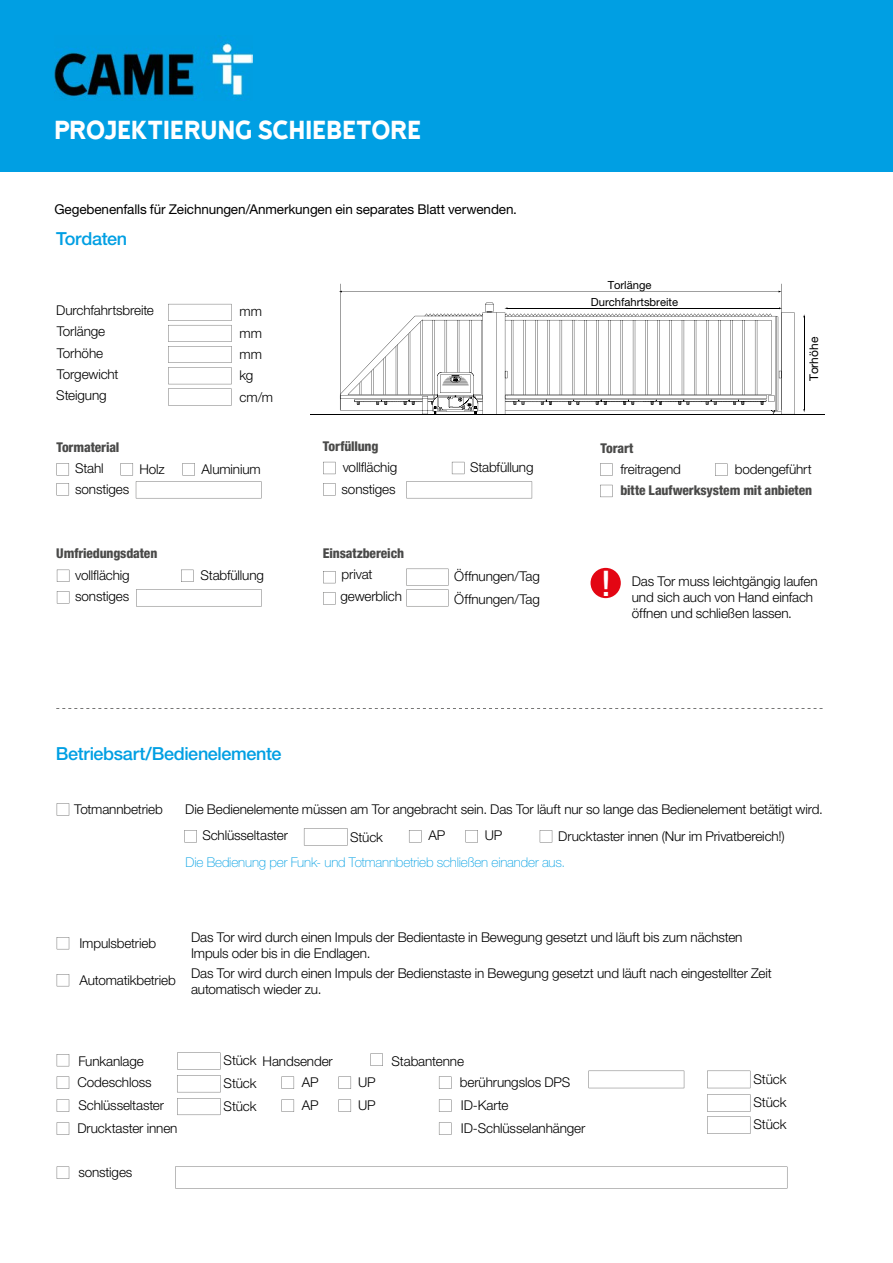
<style>
.page{position:relative;width:893px;height:1263px;background:#fff}
.page>*{position:absolute;margin:0;border:0;box-sizing:border-box;transform-origin:0 0}
.t1{font:500 condensed 35.4px "Helvetica Neue LT Pro";color:#fff}
.t2{font:30px "Came Type";letter-spacing:-.02em;color:#fff}
.t3{font:500 18px "Helvetica Neue LT Pro";letter-spacing:-.02em;color:#009fe3}
.t4{font:300 13.5px/23px "Helvetica Neue LT Pro";letter-spacing:-.01em;color:#000}
.t5{font:800 condensed 13.5px "Helvetica Neue LT Pro";letter-spacing:-.01em;color:#4a4a49}
.t6{font:13.5px "Helvetica Neue LT Pro";letter-spacing:-.01em;color:#000}
.t7{font:100 13.5px "Helvetica Neue LT Pro";letter-spacing:-.01em;color:#009fe3}
.t8{font:12px "Helvetica Neue LT Pro";color:#000}
.t9{font:11.25px/16.6px "Helvetica Neue LT Pro";color:#000}
</style>
<div class="page">
<div style="left:0;top:0;width:893px;height:171px;background:#009fe3"></div>
<hr style="left:310px;top:414px;width:515px;height:1px;background:#000">
<svg style="left:766px;top:312px;width:29px;height:102px"></svg>
<hr style="left:507px;top:308px;width:273px;height:1px;background:#000">
<svg style="left:340px;top:302px;width:426px;height:112px"></svg>
<hr style="left:804px;top:317px;width:1px;height:93px;background:#000">
<hr style="left:340px;top:284px;width:1px;height:126px;background:#000">
<hr style="left:782px;top:284px;width:1px;height:126px;background:#000">
<hr style="left:341px;top:291px;width:438px;height:1px;background:#000">
<img style="left:54px;top:43px;width:199px;height:57px">
<svg style="left:56px;top:708px;width:766px;height:1px"></svg>
<svg style="left:168px;top:304px;width:64px;height:101px"></svg>
<svg style="left:136px;top:481px;width:126px;height:17px"></svg>
<svg style="left:136px;top:589px;width:126px;height:17px"></svg>
<svg style="left:406px;top:481px;width:126px;height:17px"></svg>
<svg style="left:406px;top:569px;width:42px;height:37px"></svg>
<svg style="left:452px;top:462px;width:12px;height:12px"></svg>
<svg style="left:600px;top:463px;width:13px;height:13px"></svg>
<svg style="left:600px;top:485px;width:13px;height:12px"></svg>
<svg style="left:715px;top:464px;width:12px;height:12px"></svg>
<svg style="left:323px;top:483px;width:13px;height:12px"></svg>
<svg style="left:323px;top:571px;width:13px;height:12px"></svg>
<svg style="left:323px;top:592px;width:13px;height:12px"></svg>
<svg style="left:181px;top:570px;width:12px;height:12px"></svg>
<svg style="left:57px;top:570px;width:12px;height:12px"></svg>
<svg style="left:57px;top:591px;width:12px;height:12px"></svg>
<svg style="left:57px;top:803px;width:12px;height:12px"></svg>
<svg style="left:57px;top:937px;width:12px;height:12px"></svg>
<svg style="left:57px;top:974px;width:12px;height:12px"></svg>
<svg style="left:57px;top:1054px;width:12px;height:12px"></svg>
<svg style="left:57px;top:1076px;width:12px;height:13px"></svg>
<svg style="left:57px;top:1099px;width:12px;height:13px"></svg>
<svg style="left:282px;top:1099px;width:12px;height:13px"></svg>
<svg style="left:282px;top:1076px;width:12px;height:13px"></svg>
<svg style="left:339px;top:1076px;width:12px;height:13px"></svg>
<svg style="left:339px;top:1099px;width:12px;height:13px"></svg>
<svg style="left:439px;top:1099px;width:12px;height:13px"></svg>
<svg style="left:439px;top:1122px;width:12px;height:13px"></svg>
<svg style="left:439px;top:1076px;width:12px;height:13px"></svg>
<svg style="left:370px;top:1053px;width:13px;height:13px"></svg>
<svg style="left:589px;top:1071px;width:95px;height:17px"></svg>
<svg style="left:707px;top:1071px;width:43px;height:17px"></svg>
<svg style="left:707px;top:1094px;width:43px;height:40px"></svg>
<svg style="left:177px;top:1075px;width:44px;height:17px"></svg>
<svg style="left:177px;top:1052px;width:43px;height:17px"></svg>
<svg style="left:177px;top:1098px;width:43px;height:17px"></svg>
<svg style="left:175px;top:1166px;width:612px;height:22px"></svg>
<svg style="left:57px;top:1122px;width:12px;height:13px"></svg>
<svg style="left:57px;top:1166px;width:12px;height:13px"></svg>
<svg style="left:184px;top:830px;width:13px;height:12px"></svg>
<svg style="left:409px;top:830px;width:12px;height:12px"></svg>
<svg style="left:465px;top:830px;width:13px;height:12px"></svg>
<svg style="left:540px;top:830px;width:12px;height:12px"></svg>
<svg style="left:304px;top:828px;width:44px;height:17px"></svg>
<svg style="left:57px;top:483px;width:12px;height:12px"></svg>
<svg style="left:57px;top:463px;width:12px;height:12px"></svg>
<svg style="left:182px;top:463px;width:13px;height:12px"></svg>
<svg style="left:121px;top:463px;width:12px;height:12px"></svg>
<svg style="left:323px;top:462px;width:13px;height:12px"></svg>
<div style="left:591px;top:568px;width:30px;height:30px;background:#e30613;border-radius:50%"></div>
<h2 class="t2" style="left:54px;top:114px;width:369px">PROJEKTIERUNG SCHIEBETORE</h2>
<p class="t6" style="left:54px;top:201px;width:464px">Gegebenenfalls für Zeichnungen/Anmerkungen ein separates Blatt verwenden.</p>
<h3 class="t3" style="left:56px;top:228px;width:72px">Tordaten</h3>
<p class="t4" style="left:56px;top:299px;width:99px">Durchfahrtsbreite</p>
<p class="t4" style="left:57px;top:320px;width:50px">Torlänge</p>
<p class="t4" style="left:57px;top:341px;width:48px">Torhöhe</p>
<p class="t4" style="left:57px;top:363px;width:63px">Torgewicht</p>
<p class="t4" style="left:56px;top:383px;width:52px">Steigung</p>
<p class="t5" style="left:56px;top:439px;width:64px">Tormaterial</p>
<p class="t4" style="left:240px;top:301px;width:35px;line-height:21.3px">mm mm mm kg cm/m</p>
<p class="t5" style="left:323px;top:438px;width:57px">Torfüllung</p>
<p class="t9" style="left:591px;top:277px;width:89px;text-indent:17px">Torlänge<br>Durchfahrtsbreite</p>
<p class="t5" style="left:600px;top:440px;width:35px">Torart</p>
<p class="t4" style="left:75px;top:457px;width:30px">Stahl</p>
<p class="t4" style="left:139px;top:457px;width:27px">Holz</p>
<p class="t4" style="left:201px;top:457px;width:61px">Aluminium</p>
<p class="t4" style="left:343px;top:456px;width:56px">vollflächig</p>
<p class="t4" style="left:470px;top:456px;width:65px">Stabfüllung</p>
<p class="t4" style="left:620px;top:457px;width:62px">freitragend</p>
<p class="t8" style="left:807px;top:381px;width:46px;rotate:-90deg">Torhöhe</p>
<p class="t4" style="left:735px;top:457px;width:79px">bodengeführt</p>
<p class="t4" style="left:75px;top:477px;width:56px">sonstiges</p>
<p class="t4" style="left:342px;top:477px;width:56px">sonstiges</p>
<p class="t5" style="left:620px;top:482px;width:193px">bitte Laufwerksystem mit anbieten</p>
<p class="t5" style="left:56px;top:544px;width:103px">Umfriedungsdaten</p>
<p class="t5" style="left:323px;top:544px;width:83px">Einsatzbereich</p>
<p class="t4" style="left:75px;top:563px;width:56px">vollflächig</p>
<p class="t4" style="left:200px;top:563px;width:65px">Stabfüllung</p>
<p class="t4" style="left:75px;top:585px;width:56px">sonstiges</p>
<p class="t4" style="left:342px;top:562px;width:32px">privat</p>
<p class="t4" style="left:454px;top:565px;width:87px">Öffnungen/Tag</p>
<p class="t4" style="left:341px;top:584px;width:63px">gewerblich</p>
<p class="t4" style="left:454px;top:588px;width:87px">Öffnungen/Tag</p>
<h1 class="t1" style="left:601px;top:562px;width:11px">!</h1>
<p class="t4" style="left:632px;top:573px;width:187px;line-height:16.2px">Das Tor muss leichtgängig laufen und sich auch von Hand einfach öffnen und schließen lassen.</p>
<h3 class="t3" style="left:56px;top:742px;width:227px">Betriebsart/Bedienelemente</h3>
<p class="t4" style="left:74px;top:797px;width:90px">Totmannbetrieb</p>
<p class="t4" style="left:185px;top:797px;width:639px">Die Bedienelemente müssen am Tor angebracht sein. Das Tor läuft nur so lange das Bedienelement betätigt wird.</p>
<p class="t4" style="left:202px;top:824px;width:87px">Schlüsseltaster</p>
<p class="t4" style="left:558px;top:824px;width:228px">Drucktaster innen (Nur im Privatbereich!)</p>
<p class="t4" style="left:350px;top:825px;width:34px">Stück</p>
<p class="t4" style="left:428px;top:824px;width:18px">AP</p>
<p class="t4" style="left:485px;top:824px;width:19px">UP</p>
<p class="t7" style="left:186px;top:854px;width:381px">Die Bedienung per Funk- und Totmannbetrieb schließen einander aus.</p>
<p class="t4" style="left:79px;top:931px;width:78px">Impulsbetrieb</p>
<p class="t4" style="left:79px;top:969px;width:98px">Automatikbetrieb</p>
<p class="t4" style="left:191px;top:928px;width:553px;line-height:16.2px">Das Tor wird durch einen Impuls der Bedientaste in Bewegung gesetzt und läuft bis zum nächsten<br>Impuls oder bis in die Endlagen.</p>
<p class="t4" style="left:191px;top:964px;width:582px;line-height:16.2px">Das Tor wird durch einen Impuls der Bedienstaste in Bewegung gesetzt und läuft nach eingestellter Zeit automatisch wieder zu.</p>
<p class="t4" style="left:224px;top:1049px;width:34px">Stück</p>
<p class="t4" style="left:224px;top:1094px;width:34px">Stück</p>
<p class="t4" style="left:78px;top:1049px;width:67px">Funkanlage</p>
<p class="t4" style="left:263px;top:1049px;width:72px">Handsender</p>
<p class="t4" style="left:460px;top:1050px;width:112px;line-height:21.5px;text-indent:-68px">Stabantenne<br>berührungslos DPS</p>
<p class="t4" style="left:461px;top:1094px;width:126px">ID-Karte<br>ID-Schlüsselanhänger</p>
<p class="t4" style="left:224px;top:1072px;width:34px">Stück</p>
<p class="t4" style="left:753px;top:1068px;width:34px;line-height:22.4px;text-align:justify">Stück Stück Stück</p>
<p class="t4" style="left:302px;top:1070px;width:18px">AP<br>AP</p>
<p class="t4" style="left:358px;top:1070px;width:19px">UP<br>UP</p>
<p class="t4" style="left:77px;top:1071px;width:102px">Codeschloss<br>Schlüsseltaster<br>Drucktaster innen</p>
<p class="t4" style="left:78px;top:1161px;width:56px">sonstiges</p>
</div>
